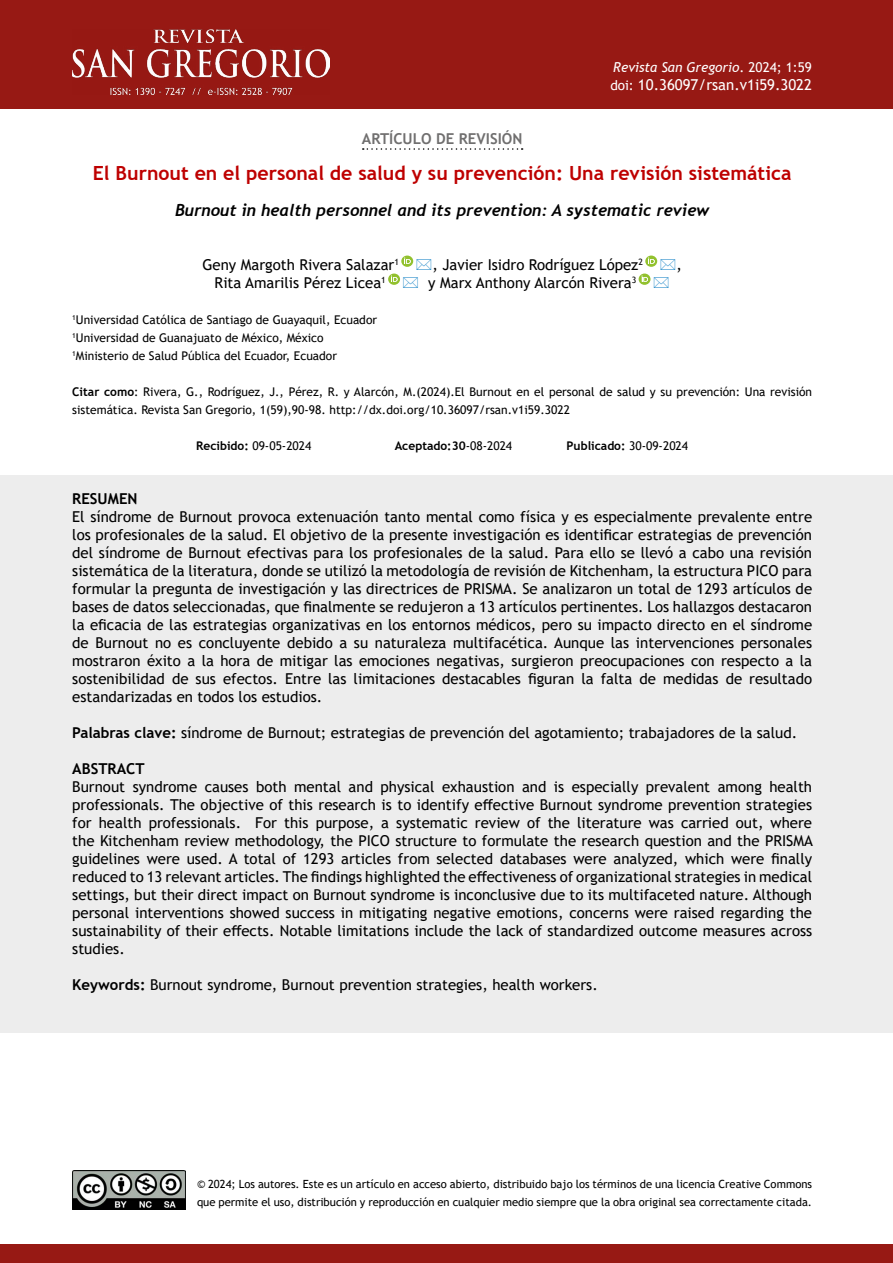
<style>
.page{position:relative;width:893px;height:1263px;background:#fff}
.page>*{position:absolute;margin:0;border:0;box-sizing:border-box;transform-origin:0 0}
.t1{font:700 19.5px "Trebuchet MS";color:#be0000}
.t2{font:italic 700 16.5px "Trebuchet";color:#000}
.t3{font:15px/18px "Trebuchet MS";color:#000;text-align:justify}
.t4{font:15px "Trebuchet MS";color:#fff}
.t5{font:700 15px "Trebuchet MS";color:#706f6f}
.t6{font:700 15px "Trebuchet MS";color:#000}
.t7{font:italic 13.5px "Trebuchet MS";color:#fff}
.t8{font:12px/18px "Trebuchet MS";color:#000}
.t9{font:700 12px "Trebuchet MS";color:#000}
.t10{font:11.25px/18px "Trebuchet MS";color:#000}
.s1{font-style:normal}
.s2{font-size:13.5px}
.s3{font-weight:700}
.s4{font-weight:400}
</style>
<div class="page">
<div style="left:0;top:1245px;width:893px;height:18px;background:#971914"></div>
<div style="left:0;top:0;width:893px;height:108px;background:#971914"></div>
<svg style="left:363px;top:148px;width:160px;height:2px"></svg>
<div style="left:0;top:475px;width:893px;height:557px;background:#ededed"></div>
<img style="left:72px;top:29px;width:257px;height:65px">
<img style="left:72px;top:1170px;width:114px;height:40px">
<svg style="left:388px;top:256px;width:26px;height:29px"></svg>
<svg style="left:639px;top:256px;width:19px;height:29px"></svg>
<p class="t7" style="left:613px;top:59px;width:200px">Revista San Gregorio<span class="s1">. 2024; 1:59</span></p>
<p class="t4" style="left:610px;top:75px;width:203px"><span class="s2">doi:</span> 10.36097/rsan.v1i59.3022</p>
<p class="t5" style="left:362px;top:129px;width:162px">ARTÍCULO DE REVISIÓN</p>
<h1 class="t1" style="left:93px;top:161px;width:700px">El Burnout en el personal de salud y su prevención: Una revisión sistemática</h1>
<p class="t2" style="left:175px;top:200px;width:535px">Burnout in health personnel and its prevention: A systematic review</p>
<p class="t3" style="left:202px;top:256px;width:198px">Geny Margoth Rivera Salazar<sup>1</sup></p>
<p class="t3" style="left:432px;top:256px;width:212px">, Javier Isidro Rodríguez López<sup>2</sup></p>
<p class="t3" style="left:676px;top:256px;width:7px">,</p>
<p class="t3" style="left:215px;top:274px;width:173px">Rita Amarilis Pérez Licea<sup>1</sup></p>
<p class="t3" style="left:428px;top:274px;width:210px">y Marx Anthony Alarcón Rivera<sup>3</sup></p>
<p class="t8" style="left:72px;top:311px;width:306px"><sup>1</sup>Universidad Católica de Santiago de Guayaquil, Ecuador<br><sup>1</sup>Universidad de Guanajuato de México, México<br><sup>1</sup>Ministerio de Salud Pública del Ecuador, Ecuador</p>
<p class="t8" style="left:72px;top:383px;width:741px"><span class="s3">Citar como</span>: Rivera, G., Rodríguez, J., Pérez, R. y Alarcón, M.(2024).El Burnout en el personal de salud y su prevención: Una revisión sistemática. Revista San Gregorio, 1(59),90-98. http://dx.doi.org/10.36097/rsan.v1i59.3022</p>
<p class="t8" style="left:196px;top:437px;width:117px"><span class="s3">Recibido:</span> 09-05-2024</p>
<p class="t9" style="left:395px;top:438px;width:119px">Aceptado:30<span class="s4">-08-2024</span></p>
<p class="t9" style="left:567px;top:438px;width:123px">Publicado: <span class="s4">30-09-2024</span></p>
<p class="t6" style="left:72px;top:489px;width:67px">RESUMEN</p>
<p class="t3" style="left:72px;top:508px;width:741px">El síndrome de Burnout provoca extenuación tanto mental como física y es especialmente prevalente entre los profesionales de la salud. El objetivo de la presente investigación es identificar estrategias de prevención del síndrome de Burnout efectivas para los profesionales de la salud. Para ello se llevó a cabo una revisión sistemática de la literatura, donde se utilizó la metodología de revisión de Kitchenham, la estructura PICO para formular la pregunta de investigación y las directrices de PRISMA. Se analizaron un total de 1293 artículos de bases de datos seleccionadas, que finalmente se redujeron a 13 artículos pertinentes. Los hallazgos destacaron la eficacia de las estrategias organizativas en los entornos médicos, pero su impacto directo en el síndrome de Burnout no es concluyente debido a su naturaleza multifacética. Aunque las intervenciones personales mostraron éxito a la hora de mitigar las emociones negativas, surgieron preocupaciones con respecto a la sostenibilidad de sus efectos. Entre las limitaciones destacables figuran la falta de medidas de resultado estandarizadas en todos los estudios.</p>
<p class="t3" style="left:72px;top:724px;width:726px"><span class="s3">Palabras clave:</span> síndrome de Burnout; estrategias de prevención del agotamiento; trabajadores de la salud.</p>
<p class="t6" style="left:72px;top:759px;width:74px">ABSTRACT</p>
<p class="t3" style="left:72px;top:778px;width:742px">Burnout syndrome causes both mental and physical exhaustion and is especially prevalent among health professionals. The objective of this research is to identify effective Burnout syndrome prevention strategies for health professionals. For this purpose, a systematic review of the literature was carried out, where the Kitchenham review methodology, the PICO structure to formulate the research question and the PRISMA guidelines were used. A total of 1293 articles from selected databases were analyzed, which were finally reduced to 13 relevant articles. The findings highlighted the effectiveness of organizational strategies in medical settings, but their direct impact on Burnout syndrome is inconclusive due to its multifaceted nature. Although personal interventions showed success in mitigating negative emotions, concerns were raised regarding the sustainability of their effects. Notable limitations include the lack of standardized outcome measures across studies.</p>
<p class="t3" style="left:72px;top:976px;width:527px"><span class="s3">Keywords:</span> Burnout syndrome, Burnout prevention strategies, health workers.</p>
<p class="t10" style="left:197px;top:1175px;width:617px">© 2024; Los autores. Este es un artículo en acceso abierto, distribuido bajo los términos de una licencia Creative Commons que permite el uso, distribución y reproducción en cualquier medio siempre que la obra original sea correctamente citada.</p>
</div>
